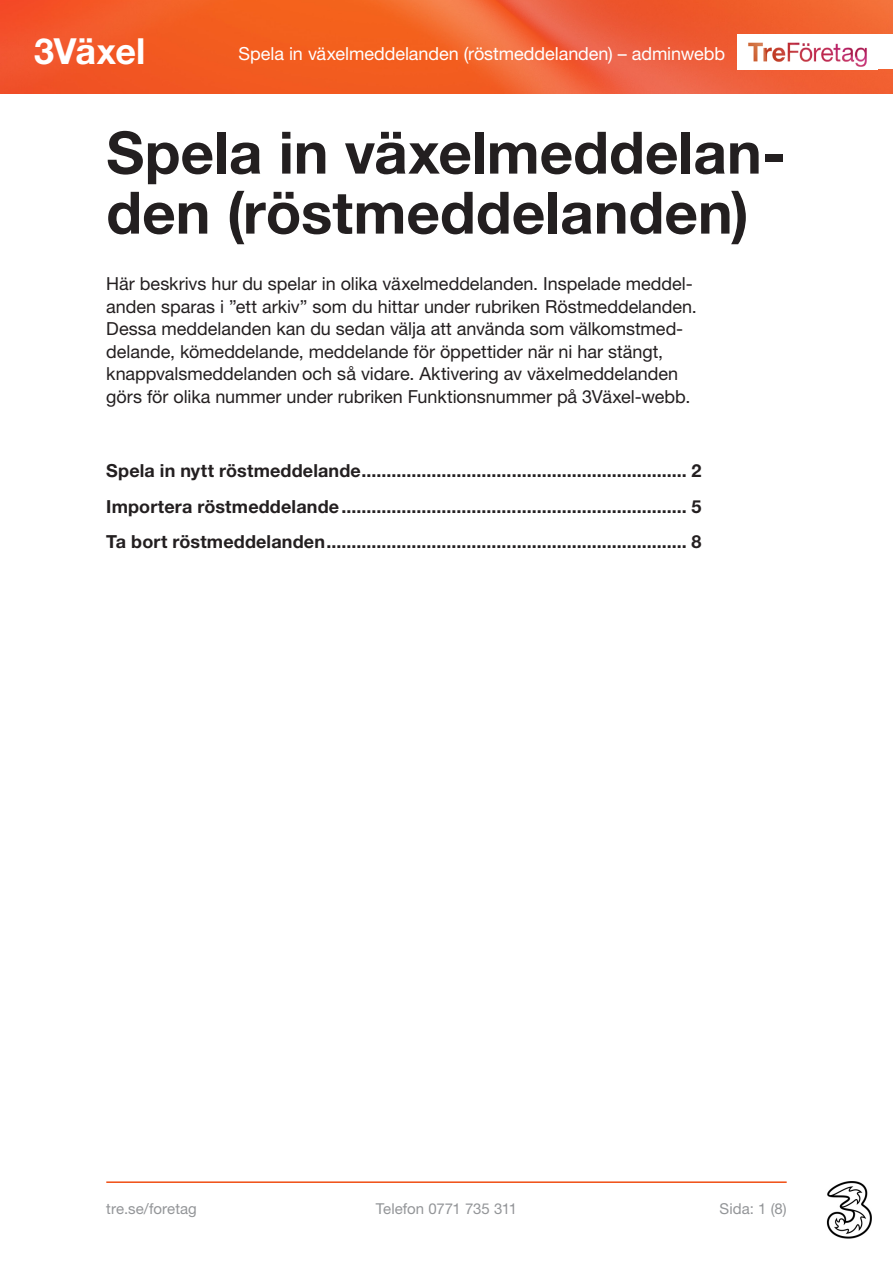
<style>
.page{position:relative;width:893px;height:1263px;background:#fff}
.page>*{position:absolute;margin:0;border:0;box-sizing:border-box;transform-origin:0 0}
.Kapitelrubrik{font:700 58.5px/60px "Helvetica Neue LT Std";color:#231f20}
.t1{font:700 36px "Helvetica Neue LT Std";letter-spacing:-.01em;color:#fff}
.Brödtext{font:18px/22.5px "Helvetica Neue LT Std";letter-spacing:-.005em;color:#231f20}
.Innehåll_1{font:700 18px "Helvetica Neue LT Std";letter-spacing:.01em;color:#231f20}
.t2{font:18px "Helvetica Neue LT Std";letter-spacing:-.005em;color:#fff}
.t3{font:15px "Helvetica Neue LT Std";letter-spacing:.005em;color:#939598}
</style>
<div class="page">
<hr style="left:106px;top:1181px;width:681px;height:2px;background:#f04d12">
<img style="left:826px;top:1181px;width:46px;height:58px">
<img style="left:0;top:0;width:893px;height:94px">
<div style="left:738px;top:35px;width:155px;height:34px;background:#fff"></div>
<img style="left:748px;top:42px;width:119px;height:25px">
<h2 class="t1" style="left:34px;top:29px;width:113px">3Växel</h2>
<p class="t2" style="left:239px;top:43px;width:488px">Spela in växelmeddelanden (röstmeddelanden) – adminwebb</p>
<p class="Kapitelrubrik" style="left:106px;top:121px;width:681px">Spela in växelmeddelan&shy;den (röstmeddelanden)</p>
<p class="Brödtext" style="left:106px;top:272px;width:592px">Här beskrivs hur du spelar in olika växelmeddelanden. Inspelade meddel&shy;anden sparas i ”ett arkiv” som du hittar under rubriken Röstmeddelanden.<br>Dessa meddelanden kan du sedan välja att använda som välkomstmed&shy;delande, kömeddelande, meddelande för öppettider när ni har stängt, knappvalsmeddelanden och så vidare. Aktivering av växelmeddelanden görs för olika nummer under rubriken Funktionsnummer på 3Växel-webb.</p>
<p class="Innehåll_1" style="left:106px;top:460px;width:597px">Spela in nytt röstmeddelande................................................................. 2</p>
<p class="Innehåll_1" style="left:106px;top:495px;width:597px">Importera röstmeddelande..................................................................... 5</p>
<p class="Innehåll_1" style="left:106px;top:530px;width:597px">Ta bort röstmeddelanden........................................................................ 8</p>
<p class="t3" style="left:106px;top:1200px;width:92px">tre.se/foretag</p>
<p class="t3" style="left:376px;top:1200px;width:143px">Telefon 0771 735 311</p>
<p class="t3" style="left:720px;top:1200px;width:69px">Sida: 1 (8)</p>
</div>
